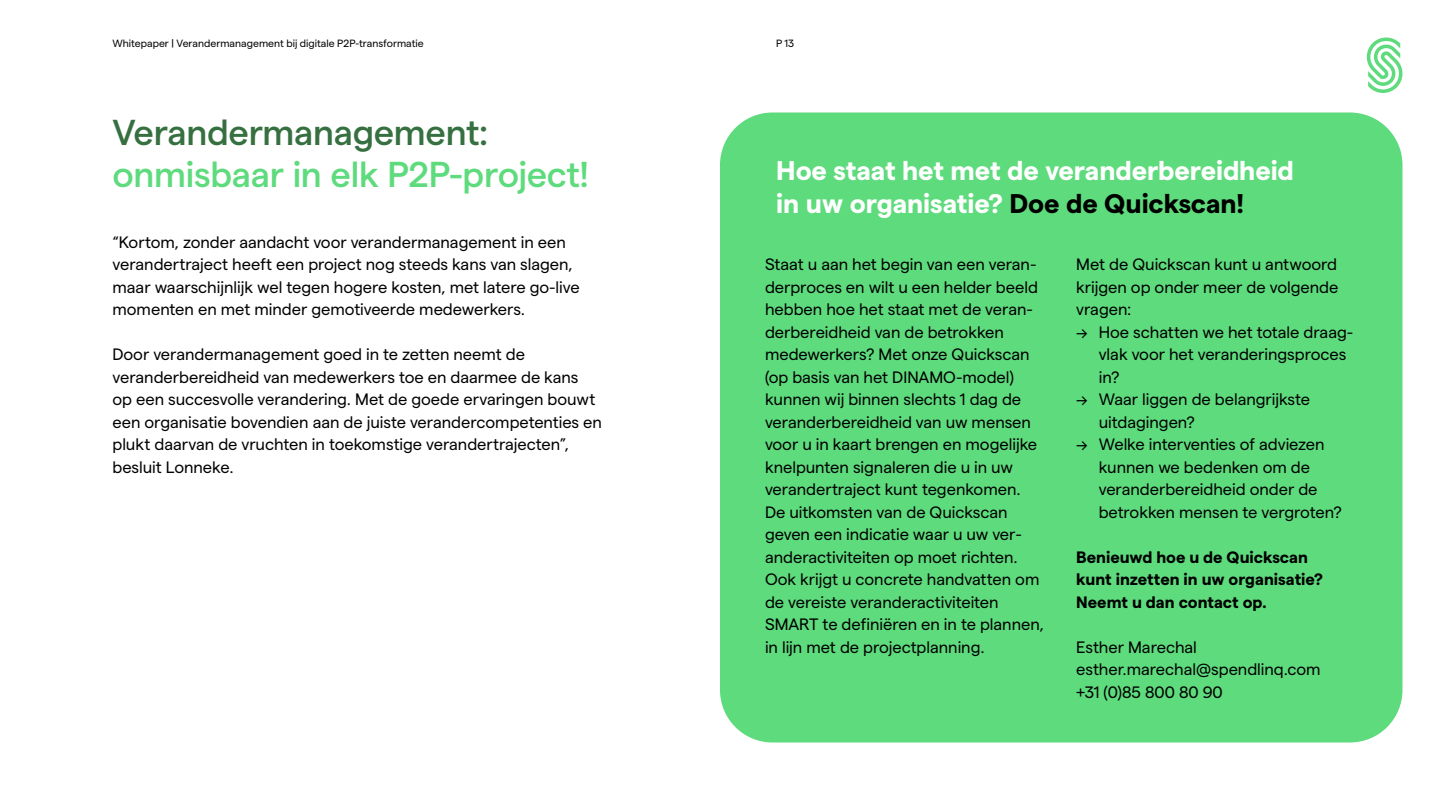
<style>
.page{position:relative;width:1440px;height:810px;background:#fff}
.page>*{position:absolute;margin:0;border:0;box-sizing:border-box;transform-origin:0 0}
.t1{font:500 36px "Matter";letter-spacing:-.01em;color:#5edb7d}
.t2{font:500 36px "Matter";letter-spacing:-.01em;color:#367040}
.t3{font:700 27px/33px "Matter";letter-spacing:-.005em;color:#fff}
.t4{font:16.5px/22.5px "Matter";letter-spacing:-.005em;color:#000}
.t5{font:700 16.5px/22.5px "Matter";color:#000}
.t6{font:10.5px "Matter";color:#000}
.s1{color:#000}
</style>
<div class="page">
<svg style="left:1366px;top:37px;width:37px;height:56px"></svg>
<div style="left:720px;top:112px;width:682px;height:630px;background:#5edb7d;border-radius:52px"></div>
<p class="t6" style="left:112px;top:36px;width:313px">Whitepaper | Verandermanagement bij digitale P2P-transformatie</p>
<p class="t6" style="left:776px;top:36px;width:19px">P13</p>
<h1 class="t2" style="left:112px;top:106px;width:378px">Verandermanagement:</h1>
<h1 class="t1" style="left:112px;top:148px;width:478px">onmisbaar in elk P2P-project!</h1>
<p class="t4" style="left:112px;top:229px;width:469px">“Kortom, zonder aandacht voor verandermanagement in een verandertraject heeft een project nog steeds kans van slagen, maar waarschijnlijk wel tegen hogere kosten, met latere go-live momenten en met minder gemotiveerde medewerkers.</p>
<p class="t4" style="left:112px;top:342px;width:491px">Door verandermanagement goed in te zetten neemt de veranderbereidheid van medewerkers toe en daarmee de kans op een succesvolle verandering. Met de goede ervaringen bouwt een organisatie bovendien aan de juiste verandercompetenties en plukt daarvan de vruchten in toekomstige verandertrajecten”, besluit Lonneke.</p>
<h2 class="t3" style="left:776px;top:152px;width:519px">Hoe staat het met de veranderbereidheid in uw organisatie? <span class="s1">Doe de Quickscan!</span></h2>
<p class="t4" style="left:765px;top:252px;width:281px">Staat u aan het begin van een veran&shy;derproces en wilt u een helder beeld hebben hoe het staat met de veran&shy;derbereidheid van de betrokken medewerkers? Met onze Quickscan (op basis van het DINAMO-model) kunnen wij binnen slechts 1 dag de veranderbereidheid van uw mensen voor u in kaart brengen en mogelijke knelpunten signaleren die u in uw verandertraject kunt tegenkomen.<br>De uitkomsten van de Quickscan geven een indicatie waar u uw ver&shy;anderactiviteiten op moet richten.<br>Ook krijgt u concrete handvatten om de vereiste veranderactiviteiten SMART te definiëren en in te plannen, in lijn met de projectplanning.</p>
<p class="t4" style="left:1076px;top:252px;width:264px;text-align:justify">Met de Quickscan kunt u antwoord krijgen op onder meer de volgende vragen:</p>
<p class="t4" style="left:1099px;top:319px;width:256px;text-indent:-23px">→ Hoe schatten we het totale draag&shy;vlak voor het veranderingsproces in?</p>
<p class="t4" style="left:1099px;top:387px;width:213px;text-indent:-23px">→ Waar liggen de belangrijkste uitdagingen?</p>
<p class="t4" style="left:1099px;top:432px;width:245px;text-indent:-23px">→ Welke interventies of adviezen kunnen we bedenken om de veranderbereidheid onder de betrokken mensen te vergroten?</p>
<p class="t5" style="left:1076px;top:544px;width:248px">Benieuwd hoe u de Quickscan kunt inzetten in uw organisatie?<br>Neemt u dan contact op.</p>
<p class="t4" style="left:1076px;top:634px;width:246px">Esther Marechal esther.marechal@spendlinq.com +31 (0)85 800 80 90</p>
</div>
